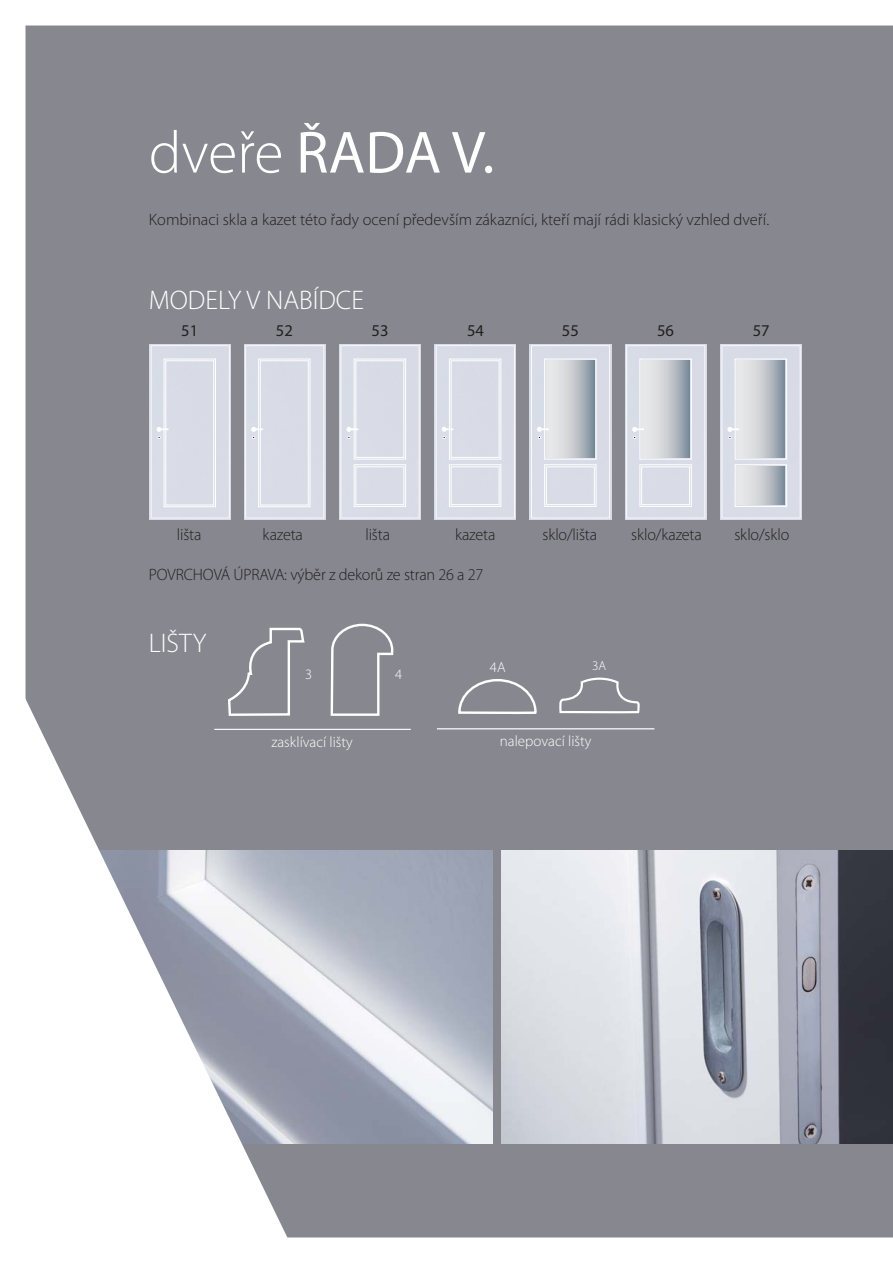
<style>
.page{position:relative;width:893px;height:1263px;background:#fff}
.page>*{position:absolute;margin:0;border:0;box-sizing:border-box;transform-origin:0 0}
.t1{font:60px "Myriad Pro";color:#fff}
.t2{font:300 27px "Myriad Pro";color:#fff}
.t3{font:300 16.5px "Myriad Pro";color:#231f20}
.t4{font:16.5px "Myriad Pro";color:#231f20}
.t5{font:300 15px "Myriad Pro";color:#fff}
.t6{font:300 14.55px "Myriad Pro";color:#fff}
.t7{font:300 14.4px "Myriad Pro";color:#fff}
.t8{font:300 13.2px "Myriad Pro";color:#fff}
.s1{font-weight:300}
</style>
<div class="page">
<div style="left:26px;top:26px;width:867px;height:1211px;background:#87878f"></div>
<img style="left:149px;top:344px;width:81px;height:175px">
<img style="left:244px;top:344px;width:81px;height:175px">
<img style="left:339px;top:344px;width:82px;height:175px">
<img style="left:435px;top:344px;width:81px;height:175px">
<img style="left:530px;top:344px;width:81px;height:175px">
<img style="left:625px;top:344px;width:81px;height:175px">
<img style="left:720px;top:344px;width:81px;height:175px">
<div style="left:151px;top:345px;width:79px;height:173px;background:#d8dce6"></div>
<div style="left:164px;top:359px;width:52px;height:148px;border:1px solid #fff"></div>
<div style="left:165px;top:360px;width:49px;height:145px;border:1px solid #fff"></div>
<div style="left:245px;top:345px;width:79px;height:173px;background:#d8dce6"></div>
<div style="left:258px;top:359px;width:52px;height:148px;border:1px solid #fff"></div>
<div style="left:260px;top:360px;width:49px;height:145px;border:1px solid #fff"></div>
<svg style="left:340px;top:345px;width:80px;height:173px;background:#d9dde7"></svg>
<div style="left:354px;top:359px;width:52px;height:100px;border:1px solid #fff"></div>
<div style="left:355px;top:360px;width:49px;height:98px;border:1px solid #fff"></div>
<div style="left:354px;top:464px;width:52px;height:43px;border:1px solid #fff"></div>
<div style="left:355px;top:466px;width:49px;height:39px;border:1px solid #fff"></div>
<div style="left:436px;top:345px;width:79px;height:173px;background:#d8dce6"></div>
<div style="left:449px;top:359px;width:52px;height:100px;border:1px solid #fff"></div>
<div style="left:451px;top:360px;width:48px;height:98px;border:1px solid #fff"></div>
<div style="left:449px;top:464px;width:52px;height:43px;border:1px solid #fff"></div>
<div style="left:451px;top:466px;width:48px;height:39px;border:1px solid #fff"></div>
<svg style="left:531px;top:345px;width:79px;height:173px;background:#d3d7df"></svg>
<svg style="left:626px;top:345px;width:79px;height:173px;background:#d3d7df"></svg>
<svg style="left:721px;top:345px;width:80px;height:173px;background:#d0d4db"></svg>
<img style="left:300px;top:850px;width:192px;height:294px">
<svg style="left:25px;top:646px;width:275px;height:592px"></svg>
<img style="left:502px;top:850px;width:391px;height:294px">
<hr style="left:437px;top:728px;width:217px;height:1px;background:#fff">
<svg style="left:558px;top:676px;width:82px;height:38px;background:#97979e"></svg>
<svg style="left:457px;top:677px;width:81px;height:38px;background:#98989f"></svg>
<hr style="left:214px;top:729px;width:197px;height:1px;background:#fff">
<svg style="left:227px;top:598px;width:78px;height:119px;background:#909097"></svg>
<svg style="left:329px;top:622px;width:66px;height:95px;background:#93939a"></svg>
<h1 class="t1" style="left:149px;top:130px;width:347px"><span class="s1">dveře</span> ŘADA V.</h1>
<p class="t3" style="left:149px;top:213px;width:622px">Kombinaci skla a kazet této řady ocení především zákazníci, kteří mají rádi klasický vzhled dveří.</p>
<h2 class="t2" style="left:149px;top:290px;width:217px">MODELY V NABÍDCE</h2>
<p class="t4" style="left:181px;top:324px;width:18px">51</p>
<p class="t4" style="left:276px;top:324px;width:18px">52</p>
<p class="t4" style="left:372px;top:324px;width:18px">53</p>
<p class="t4" style="left:467px;top:324px;width:18px">54</p>
<p class="t4" style="left:562px;top:324px;width:18px">55</p>
<p class="t4" style="left:657px;top:324px;width:18px">56</p>
<p class="t4" style="left:753px;top:324px;width:18px">57</p>
<p class="t3" style="left:177px;top:528px;width:26px">lišta</p>
<p class="t3" style="left:263px;top:528px;width:42px">kazeta</p>
<p class="t3" style="left:365px;top:528px;width:26px">lišta</p>
<p class="t3" style="left:455px;top:528px;width:42px">kazeta</p>
<p class="t3" style="left:542px;top:528px;width:56px">sklo/lišta</p>
<p class="t3" style="left:631px;top:528px;width:72px">sklo/kazeta</p>
<p class="t3" style="left:149px;top:568px;width:336px">POVRCHOVÁ ÚPRAVA: výběr z dekorů ze stran 26 a 27</p>
<h2 class="t2" style="left:149px;top:633px;width:59px">LIŠTY</h2>
<p class="t7" style="left:305px;top:669px;width:9px">3</p>
<p class="t7" style="left:395px;top:669px;width:9px">4</p>
<p class="t5" style="left:271px;top:736px;width:83px">zasklívací lišty</p>
<p class="t6" style="left:490px;top:662px;width:17px">4A</p>
<p class="t8" style="left:592px;top:660px;width:16px">3A</p>
<p class="t5" style="left:500px;top:735px;width:93px">nalepovací lišty</p>
<p class="t3" style="left:734px;top:528px;width:56px">sklo/sklo</p>
</div>
